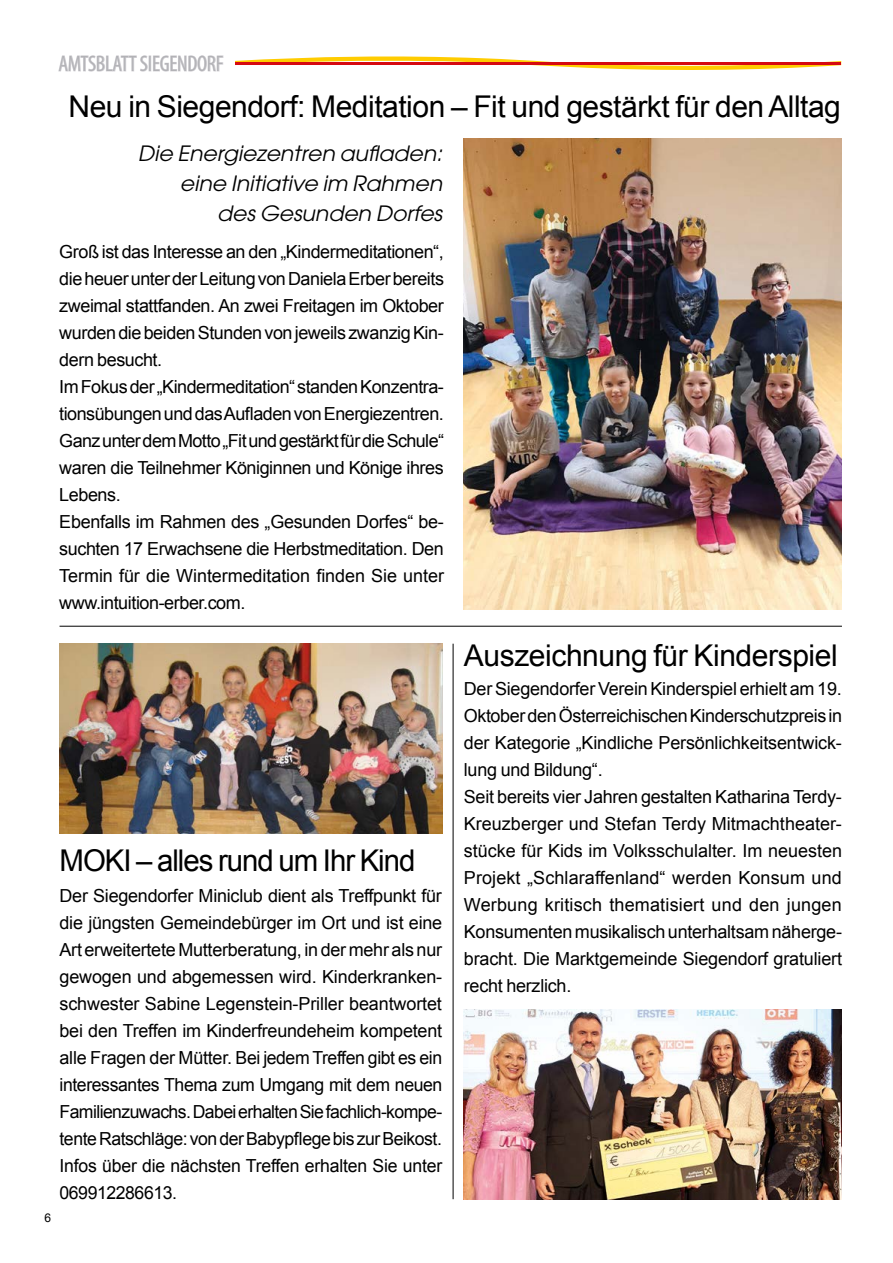
<style>
.page{position:relative;width:893px;height:1263px;background:#fff}
.page>*{position:absolute;margin:0;border:0;box-sizing:border-box;transform-origin:0 0}
.t1{font:30px "Arial";letter-spacing:-.015em;color:#000}
.t2{font:30px "Arial";letter-spacing:-.035em;color:#000}
.t3{font:condensed 22.5px "Myriad Pro";letter-spacing:-.01em;color:#b2b2b6}
.t4{font:italic 21px/30px "Avant Garde";letter-spacing:-.005em;color:#000;text-align:right;scale:1.05 1}
.t5{font:18px/27px "Arial";letter-spacing:-.015em;color:#000}
.t6{font:12px "Arial";color:#000}
</style>
<div class="page">
<svg style="left:58px;top:55px;width:166px;height:17px"></svg>
<svg style="left:235px;top:56px;width:606px;height:14px"></svg>
<hr style="left:235px;top:62px;width:606px;height:3px;background:#d50911">
<img style="left:464px;top:138px;width:378px;height:471px">
<hr style="left:60px;top:626px;width:782px;height:1px;background:#000">
<img style="left:60px;top:644px;width:382px;height:189px">
<hr style="left:453px;top:644px;width:1px;height:555px;background:#000">
<img style="left:464px;top:1009px;width:378px;height:190px">
<p class="t3" style="left:58px;top:50px;width:167px">AMTSBLATT SIEGENDORF</p>
<h1 class="t1" style="left:69px;top:87px;width:774px">Neu in Siegendorf: Meditation – Fit und gestärkt für den Alltag</h1>
<p class="t4" style="left:138px;top:138px;width:291px">Die Energiezentren aufladen: eine Initiative im Rahmen des Gesunden Dorfes</p>
<p class="t5" style="left:59px;top:239px;width:386px">Groß ist das Interesse an den „Kindermeditationen“, die heuer unter der Leitung von Daniela Erber bereits zweimal stattfanden. An zwei Freitagen im Oktober wurden die beiden Stunden von jeweils zwanzig Kin&shy;dern besucht.<br>Im Fokus der „Kindermeditation“ standen Konzentra&shy;tionsübungen und das Aufladen von Energiezentren.<br>Ganz unter dem Motto „Fit und gestärkt für die Schule“ waren die Teilnehmer Königinnen und Könige ihres Lebens.<br>Ebenfalls im Rahmen des „Gesunden Dorfes“ be&shy;suchten 17 Erwachsene die Herbstmeditation. Den Termin für die Wintermeditation finden Sie unter www.intuition-erber.com.</p>
<p class="t6" style="left:45px;top:1210px;width:8px">6</p>
<h1 class="t2" style="left:60px;top:841px;width:357px">MOKI – alles rund um Ihr Kind</h1>
<p class="t5" style="left:60px;top:882px;width:384px;text-align:justify">Der Siegendorfer Miniclub dient als Treffpunkt für die jüngsten Gemeindebürger im Ort und ist eine Art erweitertete Mutterberatung, in der mehr als nur gewogen und abgemessen wird. Kinderkranken&shy;schwester Sabine Legenstein-Priller beantwortet bei den Treffen im Kinderfreundeheim kompetent alle Fragen der Mütter. Bei jedem Treffen gibt es ein interessantes Thema zum Umgang mit dem neuen Familienzuwachs. Dabei erhalten Sie fachlich-kompe&shy;tente Ratschläge: von der Babypflege bis zur Beikost.<br>Infos über die nächsten Treffen erhalten Sie unter 069912286613.</p>
<h1 class="t1" style="left:464px;top:635px;width:375px">Auszeichnung für Kinderspiel</h1>
<p class="t5" style="left:464px;top:676px;width:380px">Der Siegendorfer Verein Kinderspiel erhielt am 19.<br>Oktober den Österreichischen Kinderschutzpreis in der Kategorie „Kindliche Persönlichkeitsentwick&shy;lung und Bildung“.<br>Seit bereits vier Jahren gestalten Katharina Terdy-Kreuzberger und Stefan Terdy Mitmachtheater&shy;stücke für Kids im Volksschulalter. Im neuesten Projekt „Schlaraffenland“ werden Konsum und Werbung kritisch thematisiert und den jungen Konsumenten musikalisch unterhaltsam näherge&shy;bracht. Die Marktgemeinde Siegendorf gratuliert recht herzlich.</p>
</div>
